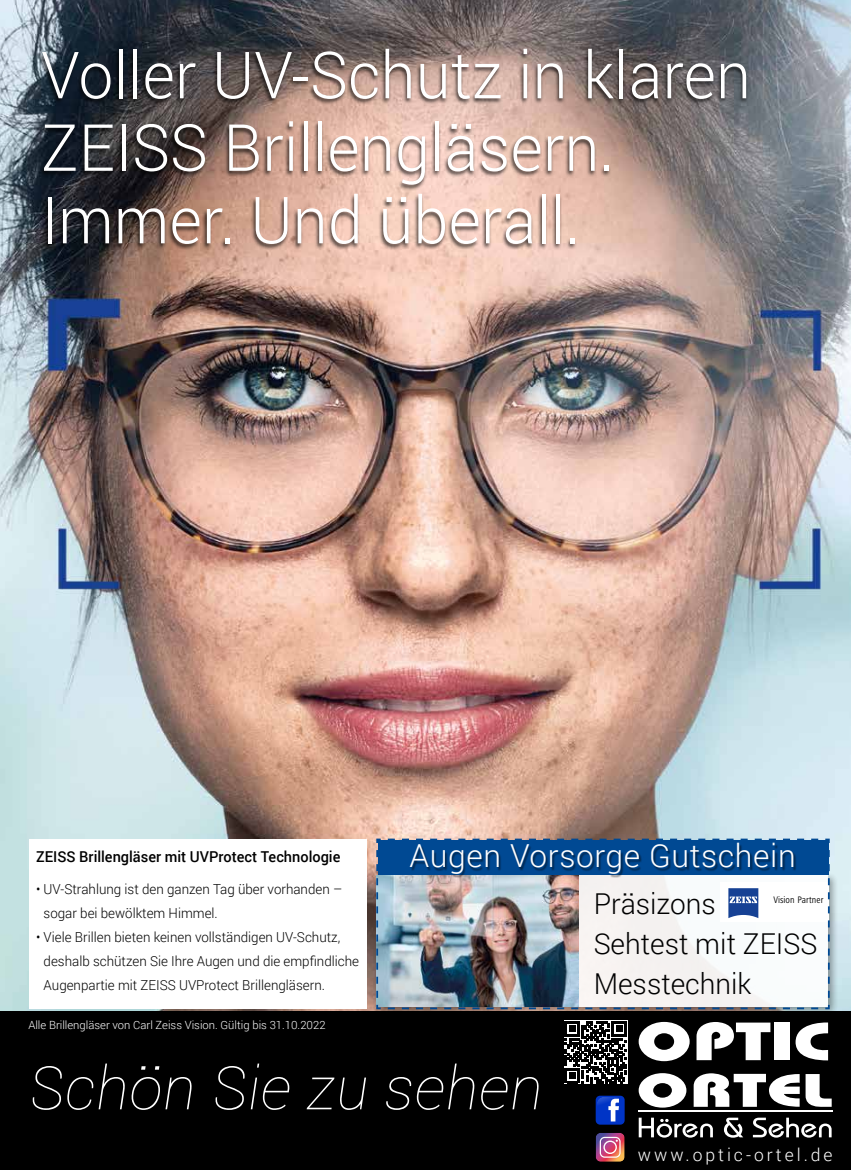
<style>
.page{position:relative;width:851px;height:1170px;background:#fff}
.page>*{position:absolute;margin:0;border:0;box-sizing:border-box;transform-origin:0 0}
.t1{font:300 65px/72.5px "Roboto";letter-spacing:.005em;color:#fff;scale:.96 1}
.t2{font:italic 100 60px "Roboto";letter-spacing:.01em;color:#fff}
.t3{font:300 31.75px "Roboto";letter-spacing:.02em;color:#fff}
.t4{font:300 28.75px/40px "Roboto";color:#000}
.t5{font:300 17.5px "Roboto";letter-spacing:.17em;color:#fff}
.t6{font:500 15px "Roboto";color:#000}
.t7{font:300 13.75px/24px "Roboto";color:#000}
.t8{font:300 11.25px "Roboto";color:#fff}
.t9{font:condensed 9.75px "ZEISS Frutiger Next W1 G";letter-spacing:.005em;color:#000}
</style>
<div class="page">
<img style="left:0;top:0;width:850px;height:1011px">
<div style="left:37px;top:48px;width:711px;height:202px;background:#000;opacity:.75"></div>
<div style="left:0;top:1011px;width:850px;height:158px;background:#000"></div>
<svg style="left:638px;top:1021px;width:193px;height:86px"></svg>
<hr style="left:638px;top:1109px;width:194px;height:2px;background:#fff">
<svg style="left:638px;top:1117px;width:74px;height:20px"></svg>
<svg style="left:723px;top:1117px;width:20px;height:20px"></svg>
<svg style="left:752px;top:1117px;width:79px;height:20px"></svg>
<svg style="left:595px;top:1133px;width:29px;height:28px"></svg>
<div style="left:595px;top:1095px;width:29px;height:29px;background:#0034c6;border-radius:4px"></div>
<svg style="left:596px;top:1096px;width:23px;height:25px"></svg>
<svg style="left:564px;top:1020px;width:63px;height:64px"></svg>
<svg style="left:564px;top:1021px;width:62px;height:62px"></svg>
<div style="left:29px;top:839px;width:337px;height:169px;background:#fff"></div>
<div style="left:373px;top:871px;width:465px;height:145px;background:#000;opacity:.4"></div>
<img style="left:375px;top:837px;width:455px;height:173px">
<h1 class="t1" style="left:41px;top:44px;width:740px">Voller UV-Schutz in klaren<br>ZEISS Brillengläsern.<br>Immer. Und überall.</h1>
<p class="t6" style="left:36px;top:850px;width:306px">ZEISS Brillengläser mit UVProtect Technologie</p>
<p class="t7" style="left:44px;top:876px;width:300px;text-indent:-8px">• UV-Strahlung ist den ganzen Tag über vorhanden – sogar bei bewölktem Himmel.</p>
<p class="t7" style="left:44px;top:924px;width:317px;text-indent:-8px">• Viele Brillen bieten keinen vollständigen UV-Schutz, deshalb schützen Sie Ihre Augen und die empfindliche<br>Augenpartie mit ZEISS UVProtect Brillengläsern.</p>
<p class="t8" style="left:28px;top:1017px;width:299px">Alle Brillengläser von Carl Zeiss Vision. Gültig bis 31.10.2022</p>
<h3 class="t3" style="left:409px;top:842px;width:388px">Augen Vorsorge Gutschein</h3>
<p class="t9" style="left:773px;top:894px;width:52px">Vision Partner</p>
<h3 class="t4" style="left:593px;top:885px;width:225px">Präsizons<br>Sehtest mit ZEISS<br>Messtechnik</h3>
<h2 class="t2" style="left:28px;top:1053px;width:515px">Schön Sie zu sehen</h2>
<p class="t5" style="left:638px;top:1147px;width:196px">www.optic-ortel.de</p>
</div>
